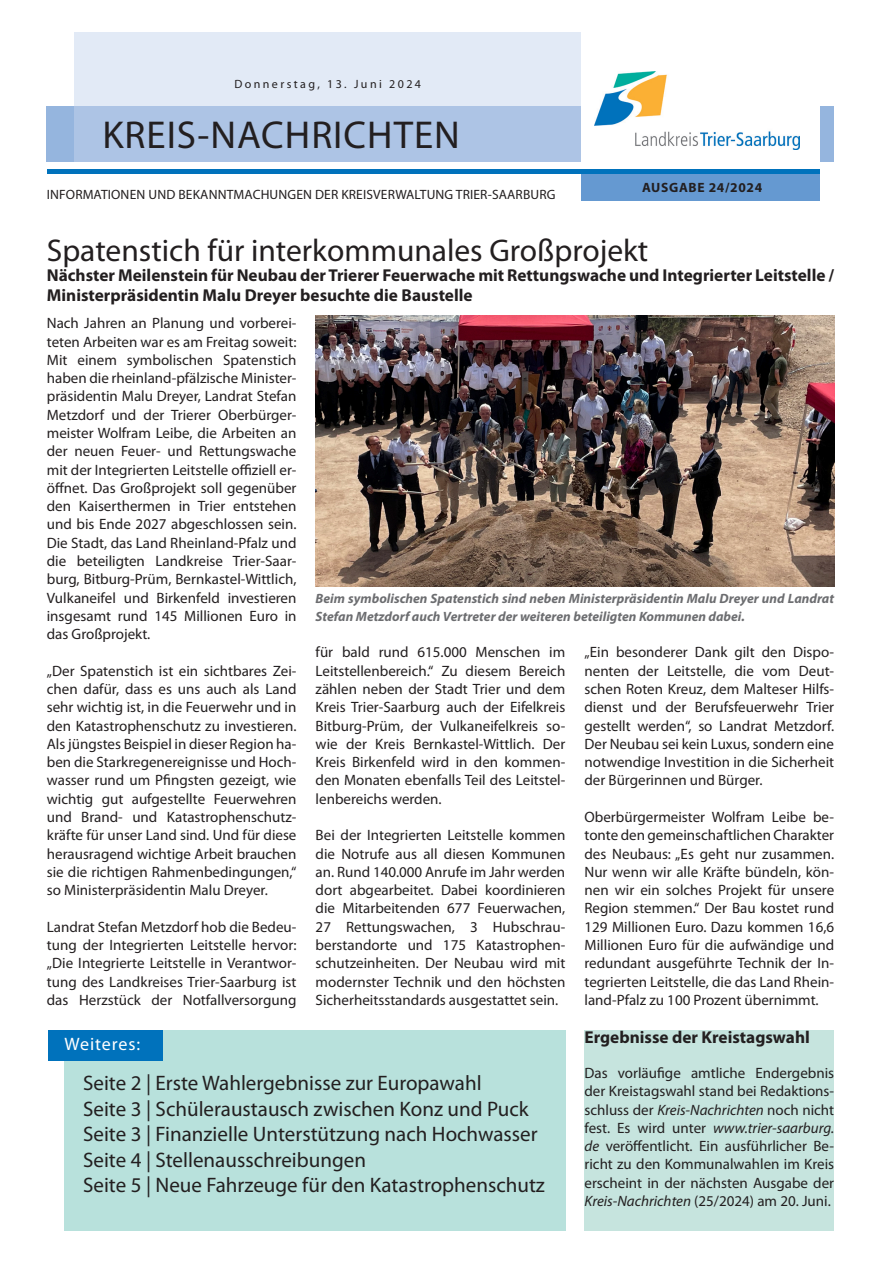
<style>
.page{position:relative;width:881px;height:1263px;background:#fff}
.page>*{position:absolute;margin:0;border:0;box-sizing:border-box;transform-origin:0 0}
.t1{font:39px "Myriad Pro";letter-spacing:.025em;color:#231f20}
.Headline{font:31.5px "Myriad Pro";color:#231f20}
.Inhaltsverzeichnis{font:21px "Myriad Pro";color:#231f20}
.t2{font:18px "Myriad Pro";letter-spacing:.05em;color:#fff}
.Subline{font:700 17.25px "Myriad Pro";color:#231f20}
.Fließtext{font:15px/18.3px "Myriad Pro";color:#231f20;text-align:justify}
.Bilduntertitel{font:italic 700 13.5px/18.3px "Myriad Pro";color:#6c6d70}
.t3{font:13.5px "Myriad Pro";letter-spacing:.01em;color:#231f20}
.t4{font:700 13.5px "Myriad Pro";letter-spacing:.05em;color:#231f20}
.t5{font:12px "Myriad Pro";letter-spacing:.2em;color:#231f20}
.s1{font-style:italic}
</style>
<div class="page">
<div style="left:47px;top:106px;width:786px;height:56px;background:#95b5de"></div>
<svg style="left:74px;top:32px;width:506px;height:130px;background:#cbd9ee"></svg>
<div style="left:580px;top:0;width:239px;height:193px;background:#fff"></div>
<div style="left:580px;top:172px;width:239px;height:28px;background:#6599d1"></div>
<hr style="left:47px;top:169px;width:772px;height:4px;background:#0072bc">
<img style="left:594px;top:71px;width:205px;height:79px">
<div style="left:65px;top:1030px;width:501px;height:201px;background:#b8e1dc"></div>
<div style="left:48px;top:1030px;width:114px;height:30px;background:#0072bc"></div>
<img style="left:315px;top:315px;width:518px;height:272px">
<div style="left:584px;top:1030px;width:249px;height:201px;background:#c6e4de"></div>
<p class="t5" style="left:234px;top:77px;width:188px">Donnerstag, 13. Juni 2024</p>
<h1 class="t1" style="left:102px;top:111px;width:359px">KREIS-NACHRICHTEN</h1>
<p class="t3" style="left:47px;top:186px;width:510px">INFORMATIONEN UND BEKANNTMACHUNGEN DER KREISVERWALTUNG TRIER-SAARBURG</p>
<p class="t4" style="left:642px;top:179px;width:121px">AUSGABE 24/2024</p>
<p class="Headline" style="left:47px;top:231px;width:602px">Spatenstich für interkommunales Großprojekt</p>
<p class="Subline" style="left:47px;top:264px;width:788px">Nächster Meilenstein für Neubau der Trierer Feuerwache mit Rettungswache und Integrierter Leitstelle /</p>
<p class="Subline" style="left:47px;top:284px;width:427px">Ministerpräsidentin Malu Dreyer besuchte die Baustelle</p>
<p class="Fließtext" style="left:47px;top:314px;width:251px">Nach Jahren an Planung und vorberei&shy;teten Arbeiten war es am Freitag soweit:<br>Mit einem symbolischen Spatenstich haben die rheinland-pfälzische Minister&shy;präsidentin Malu Dreyer, Landrat Stefan Metzdorf und der Trierer Oberbürger&shy;meister Wolfram Leibe, die Arbeiten an der neuen Feuer- und Rettungswache mit der Integrierten Leitstelle offiziell er&shy;öffnet. Das Großprojekt soll gegenüber den Kaiserthermen in Trier entstehen und bis Ende 2027 abgeschlossen sein.<br>Die Stadt, das Land Rheinland-Pfalz und die beteiligten Landkreise Trier-Saar&shy;burg, Bitburg-Prüm, Bernkastel-Wittlich, Vulkaneifel und Birkenfeld investieren insgesamt rund 145 Millionen Euro in das Großprojekt.</p>
<p class="Fließtext" style="left:47px;top:661px;width:251px">„Der Spatenstich ist ein sichtbares Zei&shy;chen dafür, dass es uns auch als Land sehr wichtig ist, in die Feuerwehr und in den Katastrophenschutz zu investieren.<br>Als jüngstes Beispiel in dieser Region ha&shy;ben die Starkregenereignisse und Hoch&shy;wasser rund um Pfingsten gezeigt, wie wichtig gut aufgestellte Feuerwehren und Brand- und Katastrophenschutz&shy;kräfte für unser Land sind. Und für diese herausragend wichtige Arbeit brauchen sie die richtigen Rahmenbedingungen,“ so Ministerpräsidentin Malu Dreyer.</p>
<p class="Fließtext" style="left:47px;top:917px;width:251px">Landrat Stefan Metzdorf hob die Bedeu&shy;tung der Integrierten Leitstelle hervor: „Die Integrierte Leitstelle in Verantwor&shy;tung des Landkreises Trier-Saarburg ist das Herzstück der Notfallversorgung</p>
<p class="Bilduntertitel" style="left:315px;top:588px;width:520px">Beim symbolischen Spatenstich sind neben Ministerpräsidentin Malu Dreyer und Landrat<br>Stefan Metzdorf auch Vertreter der weiteren beteiligten Kommunen dabei.</p>
<p class="Fließtext" style="left:315px;top:643px;width:251px">für bald rund 615.000 Menschen im Leitstellenbereich.“ Zu diesem Bereich zählen neben der Stadt Trier und dem Kreis Trier-Saarburg auch der Eifelkreis Bitburg-Prüm, der Vulkaneifelkreis so&shy;wie der Kreis Bernkastel-Wittlich. Der Kreis Birkenfeld wird in den kommen&shy;den Monaten ebenfalls Teil des Leitstel&shy;lenbereichs werden.</p>
<p class="Fließtext" style="left:315px;top:826px;width:251px">Bei der Integrierten Leitstelle kommen die Notrufe aus all diesen Kommunen an. Rund 140.000 Anrufe im Jahr werden dort abgearbeitet. Dabei koordinieren die Mitarbeitenden 677 Feuerwachen, 27 Rettungswachen, 3 Hubschrau&shy;berstandorte und 175 Katastrophen&shy;schutzeinheiten. Der Neubau wird mit modernster Technik und den höchsten Sicherheitsstandards ausgestattet sein.</p>
<p class="Fließtext" style="left:584px;top:643px;width:251px">„Ein besonderer Dank gilt den Dispo&shy;nenten der Leitstelle, die vom Deut&shy;schen Roten Kreuz, dem Malteser Hilfs&shy;dienst und der Berufsfeuerwehr Trier gestellt werden“, so Landrat Metzdorf.<br>Der Neubau sei kein Luxus, sondern eine notwendige Investition in die Sicherheit der Bürgerinnen und Bürger.</p>
<p class="Fließtext" style="left:584px;top:807px;width:251px">Oberbürgermeister Wolfram Leibe be&shy;tonte den gemeinschaftlichen Charakter des Neubaus: „Es geht nur zusammen.<br>Nur wenn wir alle Kräfte bündeln, kön&shy;nen wir ein solches Projekt für unsere Region stemmen.“ Der Bau kostet rund 129 Millionen Euro. Dazu kommen 16,6<br>Millionen Euro für die aufwändige und redundant ausgeführte Technik der In&shy;tegrierten Leitstelle, die das Land Rhein&shy;land-Pfalz zu 100 Prozent übernimmt.</p>
<p class="t2" style="left:65px;top:1033px;width:77px">Weiteres:</p>
<p class="Inhaltsverzeichnis" style="left:83px;top:1070px;width:400px">Seite 2 | Erste Wahlergebnisse zur Europawahl</p>
<p class="Inhaltsverzeichnis" style="left:83px;top:1096px;width:447px">Seite 3 | Schüleraustausch zwischen Konz und Puck</p>
<p class="Inhaltsverzeichnis" style="left:83px;top:1121px;width:456px">Seite 3 | Finanzielle Unterstützung nach Hochwasser</p>
<p class="Inhaltsverzeichnis" style="left:83px;top:1147px;width:284px">Seite 4 | Stellenausschreibungen</p>
<p class="Inhaltsverzeichnis" style="left:83px;top:1172px;width:463px">Seite 5 | Neue Fahrzeuge für den Katastrophenschutz</p>
<p class="Subline" style="left:584px;top:1026px;width:227px">Ergebnisse der Kreistagswahl</p>
<p class="Fließtext" style="left:584px;top:1063px;width:251px">Das vorläufige amtliche Endergebnis der Kreistagswahl stand bei Redaktions&shy;schluss der <span class="s1">Kreis-Nachrichten</span> noch nicht fest. Es wird unter <span class="s1">www.trier-saarburg. de</span> veröffentlicht. Ein ausführlicher Be&shy;richt zu den Kommunalwahlen im Kreis erscheint in der nächsten Ausgabe der <span class="s1">Kreis-Nachrichten</span> (25/2024) am 20. Juni.</p>
</div>
